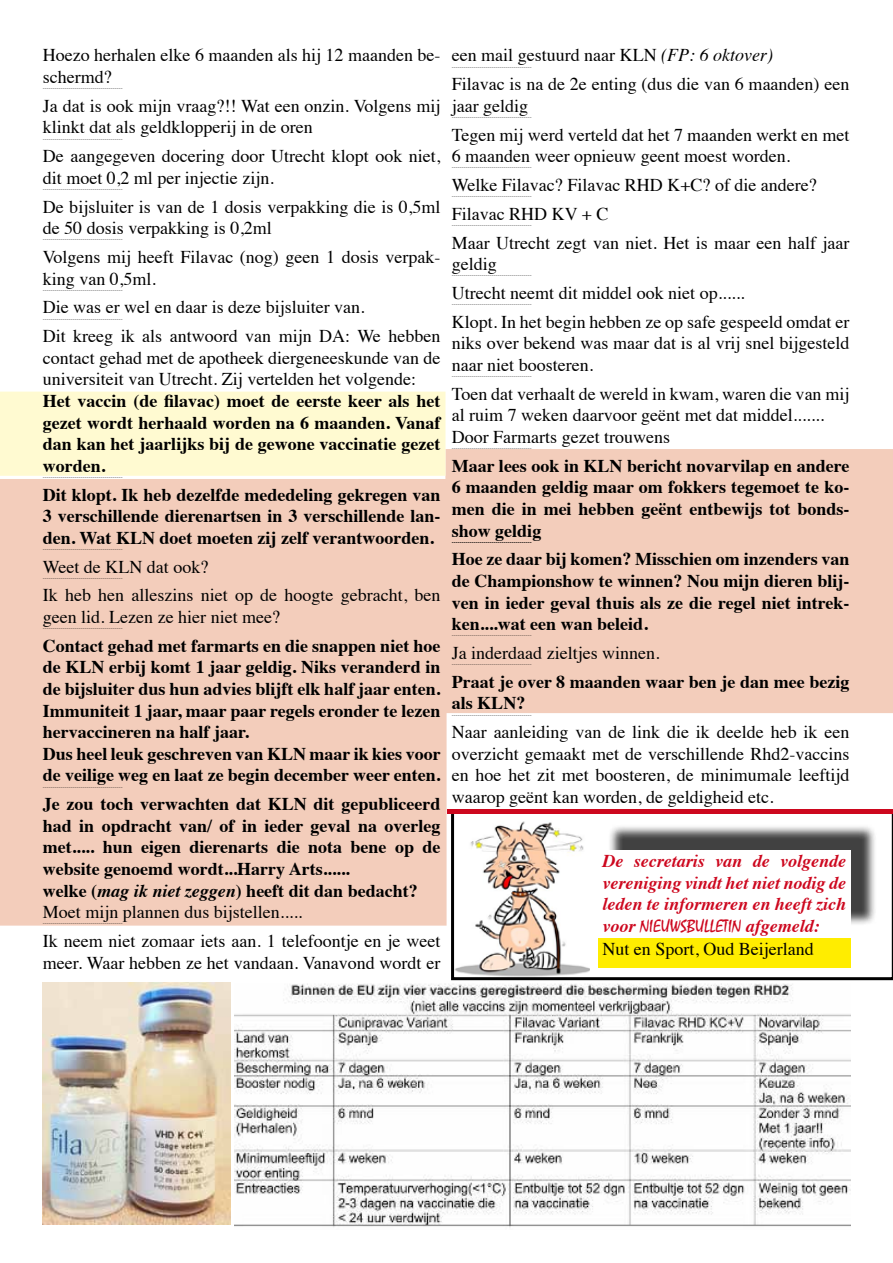
<style>
.page{position:relative;width:893px;height:1263px;background:#fff}
.page>*{position:absolute;margin:0;border:0;box-sizing:border-box;transform-origin:0 0}
.t1{font:18px/21.6px "Times";color:#000}
.t2{font:700 18px/21.6px "Times";color:#000;text-align:justify}
.t3{font:italic 700 18px/21.6px "Times";color:#cd071e;text-align:justify}
.t4{font:18px "Mistral";color:#cd071e}
.t5{font:6px "Times";color:#000}
.t6{font:700 6px "Times";color:#000}
.s1{font-style:italic}
.s2{font-weight:400}
.s3{font-family:"Times";font-weight:700;font-style:italic}
</style>
<div class="page">
<div style="left:0;top:479px;width:447px;height:447px;background:#f3cdbb"></div>
<div style="left:445px;top:449px;width:448px;height:264px;background:#f3cdbb"></div>
<div style="left:0;top:392px;width:445px;height:84px;background:#fffad1"></div>
<img style="left:43px;top:983px;width:188px;height:241px">
<img style="left:235px;top:984px;width:615px;height:244px">
<svg style="left:451px;top:814px;width:442px;height:166px"></svg>
<div style="left:448px;top:809px;width:445px;height:5px;background:#cd071e"></div>
<p class="t1" style="left:43px;top:43px;width:399px">Hoezo herhalen elke 6 maanden als hij 12 maanden be&shy;schermd?</p>
<p class="t5" style="left:43px;top:83px;width:81px">----------------------------------------</p>
<p class="t1" style="left:43px;top:93px;width:399px">Ja dat is ook mijn vraag?!! Wat een onzin. Volgens mij klinkt dat als geldklopperij in de oren</p>
<p class="t5" style="left:43px;top:133px;width:81px">----------------------------------------</p>
<p class="t1" style="left:43px;top:144px;width:399px">De aangegeven docering door Utrecht klopt ook niet, dit moet 0,2 ml per injectie zijn.</p>
<p class="t5" style="left:43px;top:183px;width:81px">----------------------------------------</p>
<p class="t1" style="left:43px;top:194px;width:399px">De bijsluiter is van de 1 dosis verpakking die is 0,5ml de 50 dosis verpakking is 0,2ml</p>
<p class="t5" style="left:43px;top:234px;width:81px">----------------------------------------</p>
<p class="t1" style="left:43px;top:245px;width:399px">Volgens mij heeft Filavac (nog) geen 1 dosis verpak&shy;king van 0,5ml.</p>
<p class="t5" style="left:43px;top:284px;width:81px">----------------------------------------</p>
<p class="t1" style="left:43px;top:295px;width:323px">Die was er wel en daar is deze bijsluiter van.</p>
<p class="t5" style="left:43px;top:313px;width:81px">----------------------------------------</p>
<p class="t1" style="left:43px;top:324px;width:399px;text-align:justify">Dit kreeg ik als antwoord van mijn DA: We hebben contact gehad met de apotheek diergeneeskunde van de universiteit van Utrecht. Zij vertelden het volgende:</p>
<p class="t2" style="left:43px;top:388px;width:399px">Het vaccin (de filavac) moet de eerste keer als het gezet wordt herhaald worden na 6 maanden. Vanaf dan kan het jaarlijks bij de gewone vaccinatie gezet worden.</p>
<p class="t5" style="left:43px;top:471px;width:81px">----------------------------------------</p>
<p class="t2" style="left:43px;top:482px;width:399px">Dit klopt. Ik heb dezelfde mededeling gekregen van 3 verschillende dierenartsen in 3 verschillende lan&shy;den. Wat KLN doet moeten zij zelf verantwoorden.</p>
<p class="t5" style="left:43px;top:543px;width:81px">----------------------------------------</p>
<p class="t1" style="left:43px;top:554px;width:167px">Weet de KLN dat ook?</p>
<p class="t5" style="left:43px;top:572px;width:81px">----------------------------------------</p>
<p class="t1" style="left:43px;top:583px;width:399px">Ik heb hen alleszins niet op de hoogte gebracht, ben geen lid. Lezen ze hier niet mee?</p>
<p class="t5" style="left:43px;top:623px;width:81px">----------------------------------------</p>
<p class="t2" style="left:43px;top:633px;width:399px;text-align:left">Contact gehad met farmarts en die snappen niet hoe de KLN erbij komt 1 jaar geldig. Niks veranderd in de bijsluiter dus hun advies blijft elk half jaar enten.<br>Immuniteit 1 jaar, maar paar regels eronder te lezen hervaccineren na half jaar.<br>Dus heel leuk geschreven van KLN maar ik kies voor de veilige weg en laat ze begin december weer enten.</p>
<p class="t5" style="left:43px;top:781px;width:81px">----------------------------------------</p>
<p class="t2" style="left:43px;top:791px;width:399px;text-align:left">Je zou toch verwachten dat KLN dit gepubliceerd had in opdracht van/ of in ieder geval na overleg met..... hun eigen dierenarts die nota bene op de website genoemd wordt...Harry Arts......<br>welke (<span class="s1">mag ik niet zeggen</span>) heeft dit dan bedacht?<br><span class="s2">Moet mijn plannen dus bijstellen.....</span></p>
<p class="t5" style="left:43px;top:918px;width:81px">----------------------------------------</p>
<p class="t1" style="left:43px;top:929px;width:399px">Ik neem niet zomaar iets aan. 1 telefoontje en je weet meer. Waar hebben ze het vandaan. Vanavond wordt er</p>
<p class="t1" style="left:452px;top:43px;width:323px">een mail gestuurd naar KLN <span class="s1">(FP: 6 oktover)</span></p>
<p class="t5" style="left:452px;top:61px;width:81px">----------------------------------------</p>
<p class="t1" style="left:452px;top:72px;width:399px">Filavac is na de 2e enting (dus die van 6 maanden) een jaar geldig</p>
<p class="t5" style="left:452px;top:111px;width:81px">----------------------------------------</p>
<p class="t1" style="left:452px;top:122px;width:399px">Tegen mij werd verteld dat het 7 maanden werkt en met<br>6 maanden weer opnieuw geent moest worden.</p>
<p class="t5" style="left:452px;top:162px;width:81px">----------------------------------------</p>
<p class="t1" style="left:452px;top:173px;width:367px">Welke Filavac? Filavac RHD K+C? of die andere?</p>
<p class="t5" style="left:452px;top:191px;width:81px">----------------------------------------</p>
<p class="t1" style="left:452px;top:201px;width:158px">Filavac RHD KV + C</p>
<p class="t5" style="left:452px;top:219px;width:81px">----------------------------------------</p>
<p class="t1" style="left:452px;top:230px;width:399px">Maar Utrecht zegt van niet. Het is maar een half jaar geldig</p>
<p class="t5" style="left:452px;top:270px;width:81px">----------------------------------------</p>
<p class="t1" style="left:452px;top:281px;width:294px">Utrecht neemt dit middel ook niet op......</p>
<p class="t5" style="left:452px;top:299px;width:81px">----------------------------------------</p>
<p class="t1" style="left:452px;top:309px;width:399px;text-align:justify">Klopt. In het begin hebben ze op safe gespeeld omdat er niks over bekend was maar dat is al vrij snel bijgesteld naar niet boosteren.</p>
<p class="t5" style="left:452px;top:371px;width:81px">----------------------------------------</p>
<p class="t1" style="left:452px;top:381px;width:399px">Toen dat verhaalt de wereld in kwam, waren die van mij al ruim 7 weken daarvoor geënt met dat middel.......<br>Door Farmarts gezet trouwens</p>
<p class="t5" style="left:452px;top:443px;width:81px">----------------------------------------</p>
<p class="t2" style="left:452px;top:453px;width:399px">Maar lees ook in KLN bericht novarvilap en andere 6 maanden geldig maar om fokkers tegemoet te ko&shy;men die in mei hebben geënt entbewijs tot bonds&shy;show geldig</p>
<p class="t6" style="left:452px;top:536px;width:81px">----------------------------------------</p>
<p class="t2" style="left:452px;top:547px;width:399px">Hoe ze daar bij komen? Misschien om inzenders van de Championshow te winnen? Nou mijn dieren blij&shy;ven in ieder geval thuis als ze die regel niet intrek&shy;ken....wat een wan beleid.</p>
<p class="t5" style="left:452px;top:630px;width:81px">----------------------------------------</p>
<p class="t1" style="left:452px;top:641px;width:209px">Ja inderdaad zieltjes winnen.</p>
<p class="t5" style="left:452px;top:659px;width:81px">----------------------------------------</p>
<p class="t2" style="left:452px;top:669px;width:399px">Praat je over 8 maanden waar ben je dan mee bezig als KLN?</p>
<p class="t5" style="left:452px;top:709px;width:81px">----------------------------------------</p>
<p class="t1" style="left:452px;top:720px;width:399px;text-align:justify">Naar aanleiding van de link die ik deelde heb ik een overzicht gemaakt met de verschillende Rhd2-vaccins en hoe het zit met boosteren, de minimumale leeftijd waarop geënt kan worden, de geldigheid etc.</p>
<p class="t3" style="left:602px;top:849px;width:245px">De secretaris van de volgende vereniging vindt het niet nodig de leden te informeren en heeft zich</p>
<p class="t4" style="left:602px;top:916px;width:219px"><span class="s3">voor</span> NIEUWSBULLETIN <span class="s3">afgemeld:</span></p>
<p class="t1" style="left:602px;top:937px;width:213px">Nut en Sport, Oud Beijerland</p>
</div>
